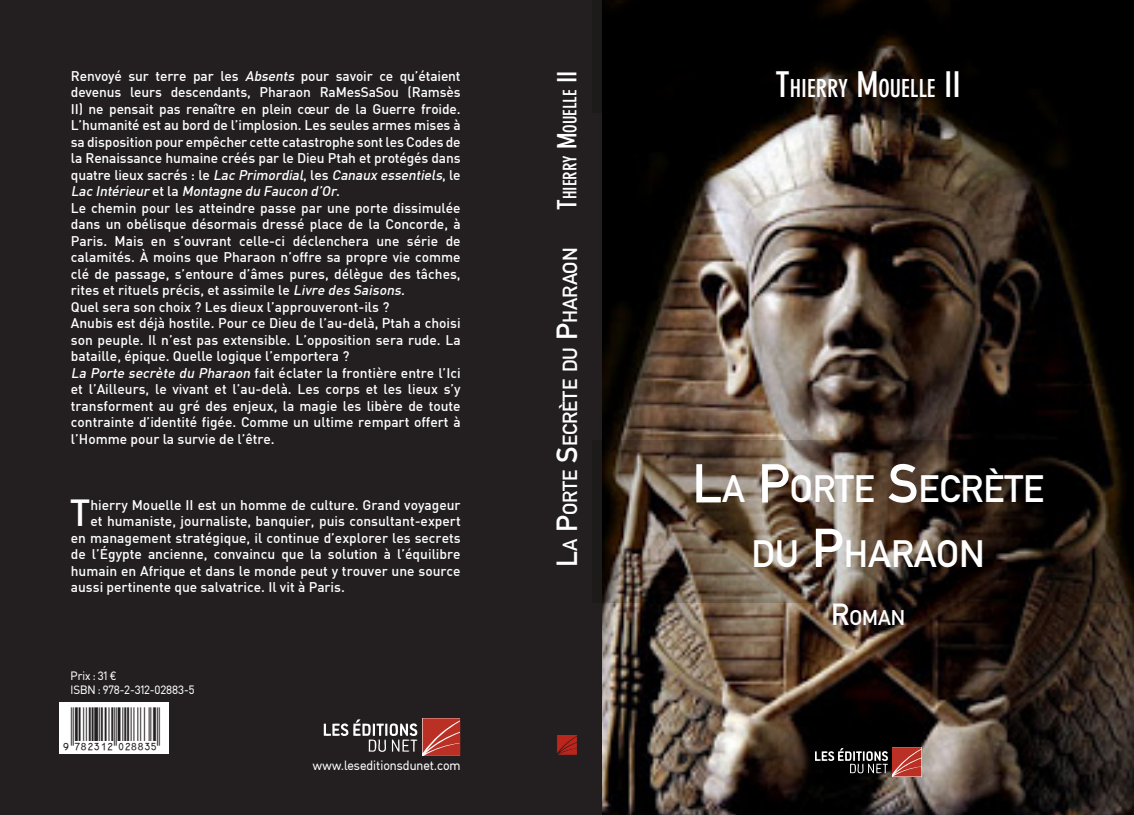
<style>
.page{position:relative;width:1134px;height:815px;background:#fff}
.page>*{position:absolute;margin:0;border:0;box-sizing:border-box;transform-origin:0 0}
.t1{font:37.62px/64.5px "DIN Mittelschrift Std";color:#fff;text-align:center}
.t2{font:500 36.88px "DIN Medium";color:#fff}
.t3{font:700 condensed 24.5px "DIN Neuzeit Grotesk Std";color:#fff}
.t4{font:21px "DIN Mittelschrift Std";color:#fff}
.t5{font:20.12px "DIN Mittelschrift Std";color:#fff}
.t6{font:700 condensed 18.38px "DIN Neuzeit Grotesk Std";color:#fff}
.t7{font:500 13.75px/16.5px "DIN Medium";color:#fff}
.t8{font:13.12px "DIN Habitat";color:#fff}
.t9{font:11.88px/14.2px "DIN Habitat";color:#fff}
.s1{font-style:italic}
.s2{font-size:26.25px}
.s3{font-size:28.75px}
.s4{font-size:35px}
.s5{font-size:53.75px}
.s6{font-size:30px}
</style>
<div class="page">
<div style="left:531px;top:0;width:71px;height:815px;background:#231f20"></div>
<div style="left:0;top:0;width:531px;height:815px;background:#231f20"></div>
<img style="left:602px;top:113px;width:532px;height:702px">
<svg style="left:558px;top:736px;width:18px;height:17px"></svg>
<div style="left:556px;top:734px;width:22px;height:21px;border:1px solid #231f20"></div>
<div style="left:59px;top:702px;width:109px;height:52px;background:#fff"></div>
<svg style="left:324px;top:718px;width:136px;height:38px"></svg>
<div style="left:592px;top:0;width:542px;height:113px;background:#000"></div>
<svg style="left:602px;top:440px;width:532px;height:163px;background:#44382e"></svg>
<svg style="left:815px;top:747px;width:106px;height:29px;background:#5b3936"></svg>
<p class="t7" style="left:71px;top:67px;width:391px">Renvoyé sur terre par les <span class="s1">Absents</span> pour savoir ce qu’étaient devenus leurs descendants, Pharaon RaMesSaSou (Ramsès II) ne pensait pas renaître en plein cœur de la Guerre froide.<br>L’humanité est au bord de l’implosion. Les seules armes mises à sa disposition pour empêcher cette catastrophe sont les Codes de la Renaissance humaine créés par le Dieu Ptah et protégés dans q u a t re l i e u x s a c ré s : l e <span class="s1">Lac Primordial</span>, l e s <span class="s1">Canaux essentiels</span>, l e <span class="s1">Lac Intérieur</span> e t l a <span class="s1">Montagne du Faucon d’Or</span>.<br>Le chemin pour les atteindre passe par une porte dissimulée dans un obélisque désormais dressé place de la Concorde, à Paris. Mais en s’ouvrant celle-ci déclenchera une série de calamités. À moins que Pharaon n’offre sa propre vie comme clé de passage, s’entoure d’âmes pures, délègue des tâches, rites et rituels précis, et assimile le <span class="s1">Livre des Saisons</span>.<br>Quel sera son choix ? Les dieux l’approuveront-ils ?<br>Anubis est déjà hostile. Pour ce Dieu de l’au-delà, Ptah a choisi son peuple. Il n’est pas extensible. L’opposition sera rude. La bataille, épique. Quelle logique l’emportera ?<br><span class="s1">La Porte secrète du Pharaon</span> fait éclater la frontière entre l’Ici et l’Ailleurs, le vivant et l’au-delà. Les corps et les lieux s’y transforment au gré des enjeux, la magie les libère de toute contrainte d’identité figée. Comme un ultime rempart offert à l’Homme pour la survie de l’être.</p>
<h2 class="t2" style="left:70px;top:489px;width:22px">T</h2>
<p class="t7" style="left:90px;top:496px;width:372px">hierry Mouelle II est un homme de culture. Grand voyageur</p>
<p class="t7" style="left:90px;top:512px;width:372px">et humaniste, journaliste, banquier, puis consultant-expert</p>
<p class="t7" style="left:71px;top:529px;width:391px">en management stratégique, il continue d’explorer les secrets</p>
<p class="t7" style="left:71px;top:545px;width:391px">de l’Égypte ancienne, convaincu que la solution à l’équilibre</p>
<p class="t7" style="left:71px;top:562px;width:391px">humain en Afrique et dans le monde peut y trouver une source</p>
<p class="t7" style="left:71px;top:578px;width:276px">aussi pertinente que salvatrice. Il vit à Paris.</p>
<p class="t9" style="left:71px;top:668px;width:126px">Prix : 31 €<br>ISBN : 978-2-312-02883-5</p>
<p class="t8" style="left:313px;top:757px;width:149px">www.leseditionsdunet.com</p>
<h3 class="t6" style="left:559px;top:210px;width:137px;rotate:-90deg"><span class="s2">T</span>HIERRY <span class="s2">M</span>OUELLE <span class="s2">II</span></h3>
<h3 class="t5" style="left:558px;top:567px;width:321px;rotate:-90deg"><span class="s3">L</span>A <span class="s3">P</span>ORTE <span class="s3">S</span>ECRÈTE DU <span class="s3">P</span>HARAON</h3>
<h3 class="t3" style="left:776px;top:74px;width:176px"><span class="s4">T</span>HIERRY <span class="s4">M</span>OUELLE <span class="s4">II</span></h3>
<h1 class="t1" style="left:692px;top:457px;width:353px"><span class="s5">L</span>A <span class="s5">P</span>ORTE <span class="s5">S</span>ECRÈTE<br>DU <span class="s5">P</span>HARAON</h1>
<h3 class="t4" style="left:831px;top:606px;width:76px"><span class="s6">R</span>OMAN</h3>
</div>
